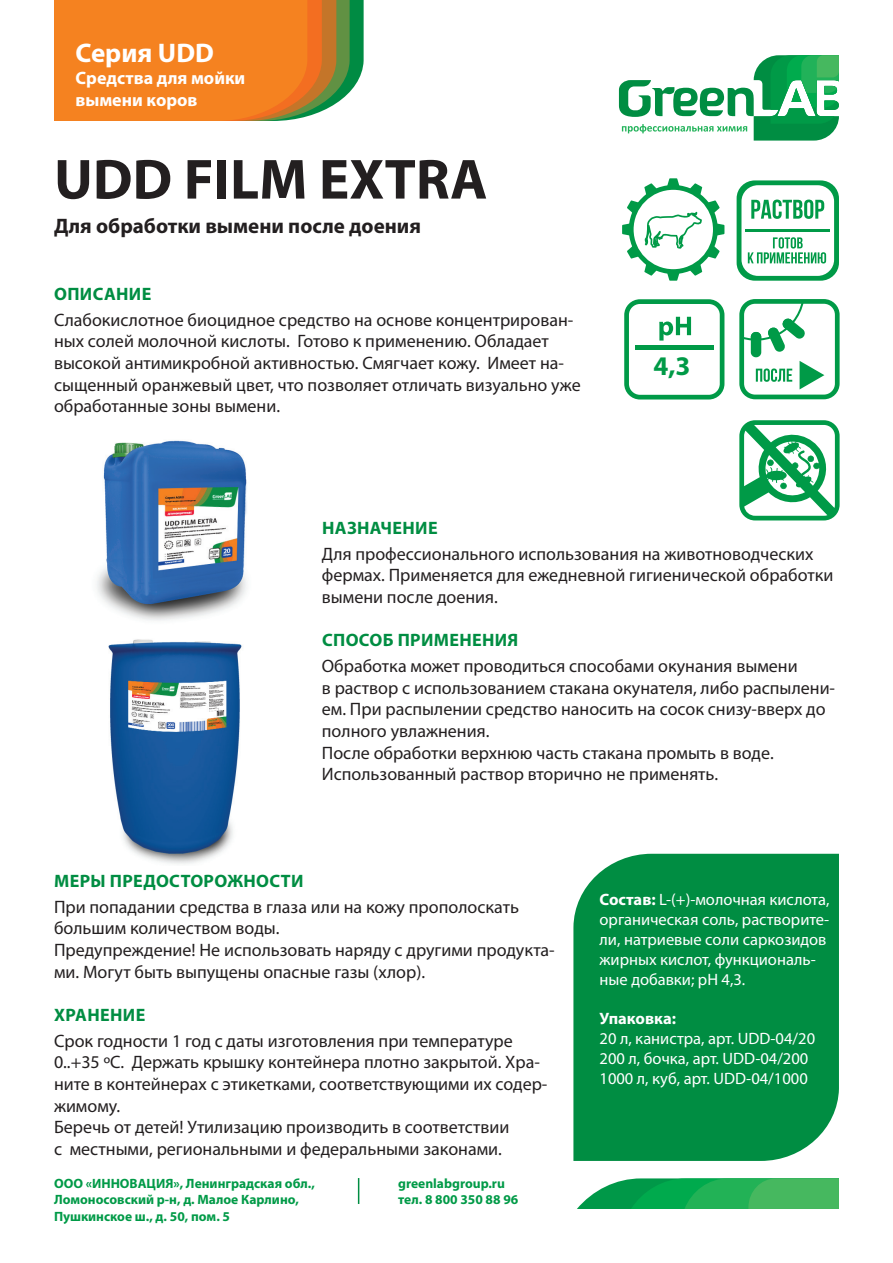
<style>
.page{position:relative;width:893px;height:1263px;background:#fff}
.page>*{position:absolute;margin:0;border:0;box-sizing:border-box;transform-origin:0 0}
.t1{font:700 57px "Myriad Pro";color:#231f20}
.t2{font:700 27px "Myriad Pro";color:#fff}
.t3{font:700 27px "Myriad Pro";color:#009a47}
.t4{font:700 21px "Myriad Pro";color:#231f20}
.t5{font:18px/21.6px "Myriad Pro";color:#231f20}
.t6{font:700 18px "Myriad Pro";letter-spacing:.02em;color:#008d42}
.t7{font:700 18px/21.6px "Myriad Pro";color:#fff}
.t8{font:16.5px/19.8px "Myriad Pro";color:#fff}
.t9{font:700 16.5px "Myriad Pro";color:#fff}
.t10{font:700 13.5px/16.2px "Myriad Pro";color:#009a47}
.s1{font-weight:700}
</style>
<div class="page">
<svg style="left:54px;top:0;width:310px;height:121px;background:#e1852b"></svg>
<svg style="left:619px;top:55px;width:220px;height:86px"></svg>
<div style="left:573px;top:854px;width:266px;height:307px;background:#008d42"></div>
<svg style="left:358px;top:1178px;width:1px;height:26px"></svg>
<img style="left:96px;top:440px;width:151px;height:424px">
<svg style="left:577px;top:1178px;width:262px;height:31px;background:#32b362"></svg>
<svg style="left:739px;top:420px;width:101px;height:100px"></svg>
<svg style="left:624px;top:299px;width:100px;height:100px"></svg>
<svg style="left:622px;top:178px;width:102px;height:103px"></svg>
<svg style="left:737px;top:180px;width:102px;height:101px"></svg>
<svg style="left:739px;top:299px;width:101px;height:100px"></svg>
<h2 class="t2" style="left:76px;top:38px;width:140px">Серия UDD</h2>
<p class="t7" style="left:76px;top:67px;width:171px">Средства для мойки вымени коров</p>
<h1 class="t1" style="left:54px;top:147px;width:435px">UDD FILM EXTRA</h1>
<p class="t4" style="left:54px;top:214px;width:369px">Для обработки вымени после доения</p>
<p class="t6" style="left:54px;top:284px;width:99px">ОПИСАНИЕ</p>
<p class="t5" style="left:54px;top:309px;width:528px">Слабокислотное биоцидное средство на основе концентрирован&shy;ных солей молочной кислоты. Готово к применению. Обладает высокой антимикробной активностью. Смягчает кожу. Имеет на&shy;сыщенный оранжевый цвет, что позволяет отличать визуально уже обработанные зоны вымени.</p>
<h2 class="t3" style="left:653px;top:351px;width:38px">4,3</h2>
<p class="t6" style="left:322px;top:518px;width:117px">НАЗНАЧЕНИЕ</p>
<p class="t5" style="left:322px;top:543px;width:513px">Для профессионального использования на животноводческих фермах. Применяется для ежедневной гигиенической обработки вымени после доения.</p>
<p class="t6" style="left:322px;top:630px;width:198px">СПОСОБ ПРИМЕНЕНИЯ</p>
<p class="t5" style="left:322px;top:656px;width:515px">Обработка может проводиться способами окунания вымени<br>в раствор с использованием стакана окунателя, либо распылени&shy;ем. При распылении средство наносить на сосок снизу-вверх до полного увлажнения.<br>После обработки верхнюю часть стакана промыть в воде.<br>Использованный раствор вторично не применять.</p>
<p class="t6" style="left:54px;top:871px;width:251px">МЕРЫ ПРЕДОСТОРОЖНОСТИ</p>
<p class="t5" style="left:54px;top:896px;width:502px">При попадании средства в глаза или на кожу прополоскать большим количеством воды.<br>Предупреждение! Не использовать наряду с другими продукта&shy;ми. Могут быть выпущены опасные газы (хлор).</p>
<p class="t6" style="left:54px;top:1005px;width:93px">ХРАНЕНИЕ</p>
<p class="t5" style="left:54px;top:1030px;width:495px">Срок годности 1 год с даты изготовления при температуре 0..+35 ºС. Держать крышку контейнера плотно закрытой. Хра&shy;ните в контейнерах с этикетками, соответствующими их содер&shy;жимому.<br>Беречь от детей! Утилизацию производить в соответствии<br>с местными, региональными и федеральными законами.</p>
<p class="t10" style="left:54px;top:1176px;width:262px">ООО «ИННОВАЦИЯ», Ленинградская обл.,<br>Ломоносовский р-н, д. Малое Карлино,<br>Пушкинское ш., д. 50, пом. 5</p>
<p class="t10" style="left:398px;top:1176px;width:122px">greenlabgroup.ru тел. 8 800 350 88 96</p>
<p class="t8" style="left:600px;top:890px;width:231px"><span class="s1">Состав:</span> L-(+)-молочная кислота, органическая соль, растворите&shy;ли, натриевые соли саркозидов жирных кислот, функциональ&shy;ные добавки; рН 4,3.</p>
<p class="t9" style="left:600px;top:1009px;width:78px">Упаковка:</p>
<p class="t8" style="left:600px;top:1029px;width:217px">20 л, канистра, арт. UDD-04/20<br>200 л, бочка, арт. UDD-04/200<br>1000 л, куб, арт. UDD-04/1000</p>
</div>
